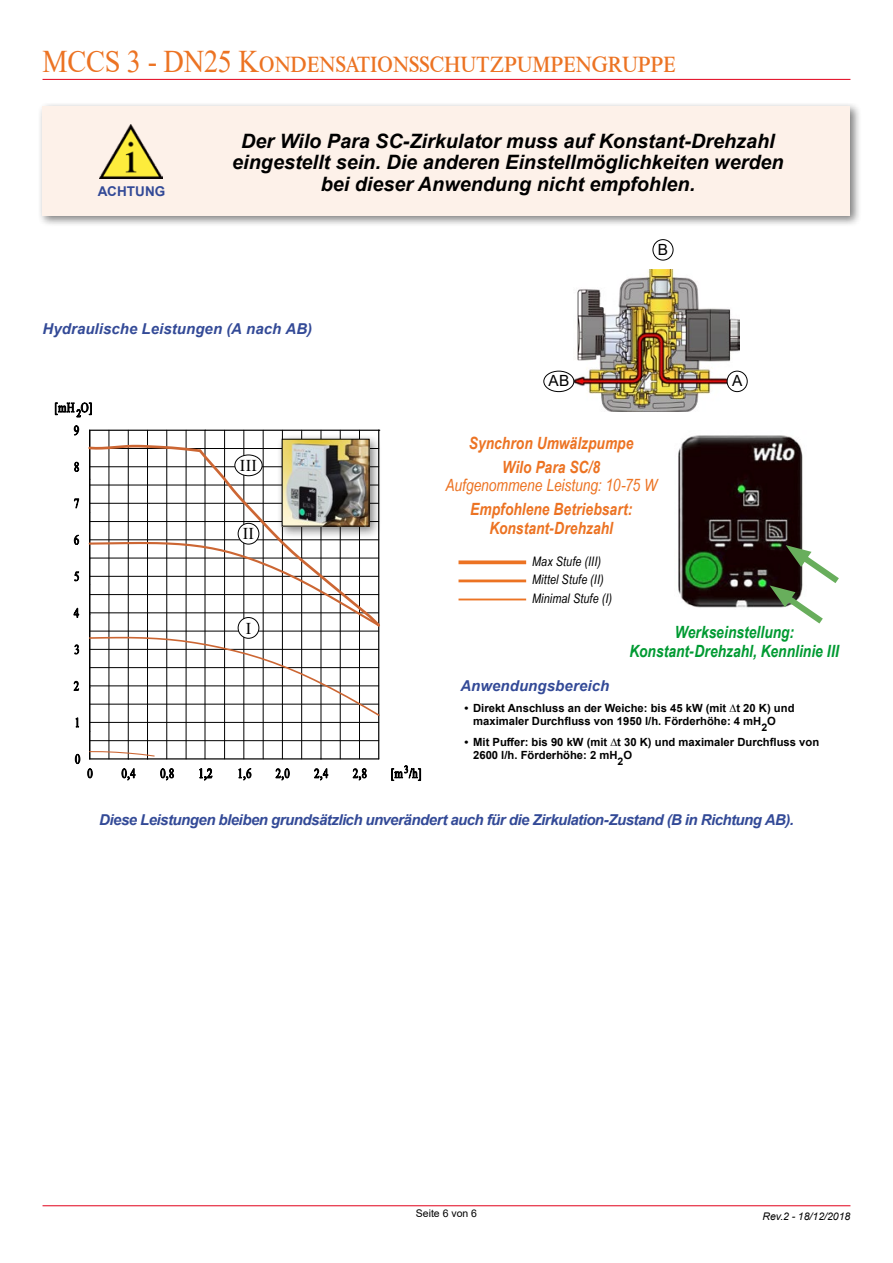
<style>
.page{position:relative;width:893px;height:1263px;background:#fff}
.page>*{position:absolute;margin:0;border:0;box-sizing:border-box;transform-origin:0 0}
.t1{font:31.5px "Times New Roman";letter-spacing:-.01em;color:#ec7323;scale:.9 1}
.t2{font:italic 700 19.8px/21.5px "Arial";color:#000;text-align:center}
.t3{font:italic 700 16.8px/24px "Arial Narrow";color:#ec7323;text-align:center}
.t4{font:italic 700 16.8px/18.8px "Arial Narrow";color:#009a32;text-align:center}
.t5{font:italic 16.8px "Arial Narrow";letter-spacing:-.005em;color:#ec7323}
.t6{font:16.5px "Times New Roman";color:#000}
.t7{font:15.45px "Arial";color:#000}
.t8{font:italic 700 15px "Arial";letter-spacing:-.03em;color:#334a97}
.t9{font:italic 700 15px "Arial";letter-spacing:.005em;color:#334a97}
.t10{font:700 13.5px "Arial";letter-spacing:.005em;color:#334a97}
.t11{font:italic 13.2px/18.8px "Arial Narrow";letter-spacing:.01em;color:#000}
.t12{font:700 11.25px/12.8px "Arial";color:#000}
.t13{font:italic 10.5px "Arial";color:#000}
.t14{font:10.5px "Arial";color:#000}
.t15{font:700 10.5px "Arial";color:#000}
</style>
<div class="page">
<hr style="left:43px;top:79px;width:807px;height:1px;background:#e2001a">
<hr style="left:43px;top:1205px;width:807px;height:1px;background:#e2001a">
<div style="left:37px;top:101px;width:825px;height:126px;background:#000;opacity:.5"></div>
<div style="left:43px;top:106px;width:807px;height:110px;background:#fdf1e9"></div>
<img style="left:100px;top:124px;width:62px;height:55px">
<hr style="left:148px;top:758px;width:173px;height:1px;background:#000">
<hr style="left:378px;top:430px;width:1px;height:195px;background:#000">
<hr style="left:205px;top:430px;width:1px;height:329px;background:#000">
<hr style="left:90px;top:430px;width:115px;height:1px;background:#000">
<hr style="left:282px;top:430px;width:1px;height:329px;background:#000">
<hr style="left:89px;top:430px;width:1px;height:49px;background:#000">
<hr style="left:205px;top:430px;width:174px;height:1px;background:#000">
<hr style="left:378px;top:715px;width:1px;height:44px;background:#000">
<hr style="left:263px;top:430px;width:1px;height:329px;background:#000">
<hr style="left:321px;top:758px;width:58px;height:1px;background:#000">
<hr style="left:321px;top:430px;width:1px;height:329px;background:#000">
<hr style="left:90px;top:740px;width:289px;height:1px;background:#000">
<hr style="left:90px;top:722px;width:289px;height:1px;background:#000">
<hr style="left:359px;top:430px;width:1px;height:329px;background:#000">
<hr style="left:340px;top:430px;width:1px;height:329px;background:#000">
<hr style="left:301px;top:430px;width:1px;height:329px;background:#000">
<hr style="left:244px;top:430px;width:1px;height:329px;background:#000">
<hr style="left:224px;top:430px;width:1px;height:329px;background:#000">
<hr style="left:186px;top:430px;width:1px;height:329px;background:#000">
<hr style="left:166px;top:430px;width:1px;height:329px;background:#000">
<hr style="left:147px;top:430px;width:1px;height:329px;background:#000">
<hr style="left:128px;top:430px;width:1px;height:329px;background:#000">
<hr style="left:109px;top:430px;width:1px;height:329px;background:#000">
<hr style="left:89px;top:687px;width:1px;height:44px;background:#000">
<svg style="left:75px;top:754px;width:5px;height:10px"></svg>
<svg style="left:55px;top:403px;width:37px;height:14px"></svg>
<svg style="left:74px;top:425px;width:5px;height:10px"></svg>
<svg style="left:74px;top:499px;width:5px;height:9px"></svg>
<svg style="left:76px;top:718px;width:3px;height:10px"></svg>
<svg style="left:74px;top:681px;width:5px;height:9px"></svg>
<svg style="left:75px;top:645px;width:4px;height:9px"></svg>
<svg style="left:74px;top:608px;width:5px;height:9px"></svg>
<svg style="left:74px;top:572px;width:5px;height:9px"></svg>
<svg style="left:74px;top:535px;width:5px;height:10px"></svg>
<svg style="left:74px;top:462px;width:5px;height:10px"></svg>
<svg style="left:391px;top:765px;width:30px;height:16px"></svg>
<svg style="left:88px;top:768px;width:4px;height:10px"></svg>
<svg style="left:122px;top:768px;width:13px;height:12px"></svg>
<svg style="left:160px;top:768px;width:14px;height:12px"></svg>
<svg style="left:239px;top:768px;width:12px;height:12px"></svg>
<svg style="left:276px;top:768px;width:14px;height:12px"></svg>
<svg style="left:314px;top:768px;width:14px;height:12px"></svg>
<svg style="left:353px;top:768px;width:13px;height:12px"></svg>
<svg style="left:200px;top:768px;width:12px;height:12px"></svg>
<svg style="left:89px;top:731px;width:66px;height:28px"></svg>
<svg style="left:88px;top:443px;width:292px;height:274px"></svg>
<div style="left:276px;top:433px;width:106px;height:106px;background:#000;opacity:.5"></div>
<img style="left:284px;top:441px;width:83px;height:83px">
<div style="left:235px;top:455px;width:27px;height:21px;background:#fff;border-radius:50%"></div>
<div style="left:234px;top:455px;width:29px;height:21px;border:1px solid #000;border-radius:50%"></div>
<div style="left:238px;top:617px;width:21px;height:21px;background:#fff;border-radius:50%"></div>
<div style="left:238px;top:617px;width:21px;height:22px;border:1px solid #000;border-radius:50%"></div>
<div style="left:238px;top:523px;width:21px;height:21px;background:#fff;border-radius:50%"></div>
<div style="left:238px;top:523px;width:21px;height:21px;border:1px solid #000;border-radius:50%"></div>
<svg style="left:458px;top:560px;width:68px;height:4px"></svg>
<hr style="left:458px;top:579px;width:68px;height:3px;background:#ec7323">
<hr style="left:458px;top:598px;width:68px;height:2px;background:#ec7323">
<img style="left:678px;top:435px;width:125px;height:173px">
<svg style="left:769px;top:545px;width:70px;height:79px"></svg>
<img style="left:573px;top:270px;width:167px;height:141px">
<div style="left:543px;top:371px;width:31px;height:21px;border:1px solid #000;border-radius:50%"></div>
<div style="left:727px;top:371px;width:20px;height:21px;background:#fff;border-radius:50%"></div>
<div style="left:727px;top:371px;width:21px;height:21px;border:1px solid #000;border-radius:50%"></div>
<div style="left:652px;top:239px;width:21px;height:22px;border:1px solid #000;border-radius:50%"></div>
<h1 class="t1" style="left:43px;top:39px;width:705px">MCCS 3 - DN25 Kondensationsschutzpumpengruppe</h1>
<p class="t10" style="left:98px;top:182px;width:69px">ACHTUNG</p>
<h2 class="t2" style="left:232px;top:131px;width:553px">Der Wilo Para SC-Zirkulator muss auf Konstant-Drehzahl eingestellt sein. Die anderen Einstellmöglichkeiten werden bei dieser Anwendung nicht empfohlen.</h2>
<h3 class="t7" style="left:658px;top:239px;width:12px">B</h3>
<h3 class="t9" style="left:43px;top:319px;width:271px">Hydraulische Leistungen (A nach AB)</h3>
<h3 class="t6" style="left:240px;top:454px;width:19px">III</h3>
<h3 class="t6" style="left:243px;top:522px;width:13px">II</h3>
<h3 class="t6" style="left:246px;top:616px;width:7px">I</h3>
<h3 class="t7" style="left:548px;top:370px;width:22px">AB</h3>
<h3 class="t7" style="left:732px;top:370px;width:12px">A</h3>
<h3 class="t3" style="left:469px;top:430px;width:166px">Synchron Umwälzpumpe<br>Wilo Para SC/8</h3>
<h3 class="t5" style="left:445px;top:474px;width:213px">Aufgenommene Leistung: 10-75 W</h3>
<h3 class="t3" style="left:470px;top:499px;width:164px;line-height:18.8px">Empfohlene Betriebsart:<br>Konstant-Drehzahl</h3>
<p class="t11" style="left:532px;top:551px;width:81px">Max Stufe (III)<br>Mittel Stufe (II)<br>Minimal Stufe (I)</p>
<h3 class="t4" style="left:630px;top:622px;width:211px">Werkseinstellung:<br>Konstant-Drehzahl, Kennlinie III</h3>
<h3 class="t9" style="left:460px;top:676px;width:150px">Anwendungsbereich</h3>
<p class="t12" style="left:473px;top:702px;width:323px;text-indent:-9px">• Direkt Anschluss an der Weiche: bis 45 kW (mit ∆t 20 K) und maximaler Durchfluss von 1950 l/h. Förderhöhe: 4 mH</p>
<p class="t15" style="left:761px;top:720px;width:7px">2</p>
<p class="t12" style="left:767px;top:715px;width:10px">O</p>
<p class="t12" style="left:473px;top:736px;width:348px;text-indent:-9px">• Mit Puffer: bis 90 kW (mit ∆t 30 K) und maximaler Durchfluss von<br>2600 l/h. Förderhöhe: 2 mH</p>
<p class="t15" style="left:618px;top:754px;width:7px">2</p>
<p class="t12" style="left:623px;top:749px;width:10px">O</p>
<h3 class="t8" style="left:99px;top:809px;width:696px">Diese Leistungen bleiben grundsätzlich unverändert auch für die Zirkulation-Zustand (B in Richtung AB).</h3>
<p class="t14" style="left:416px;top:1206px;width:63px">Seite 6 von 6</p>
<p class="t13" style="left:762px;top:1210px;width:89px">Rev.2 - 18/12/2018</p>
</div>
